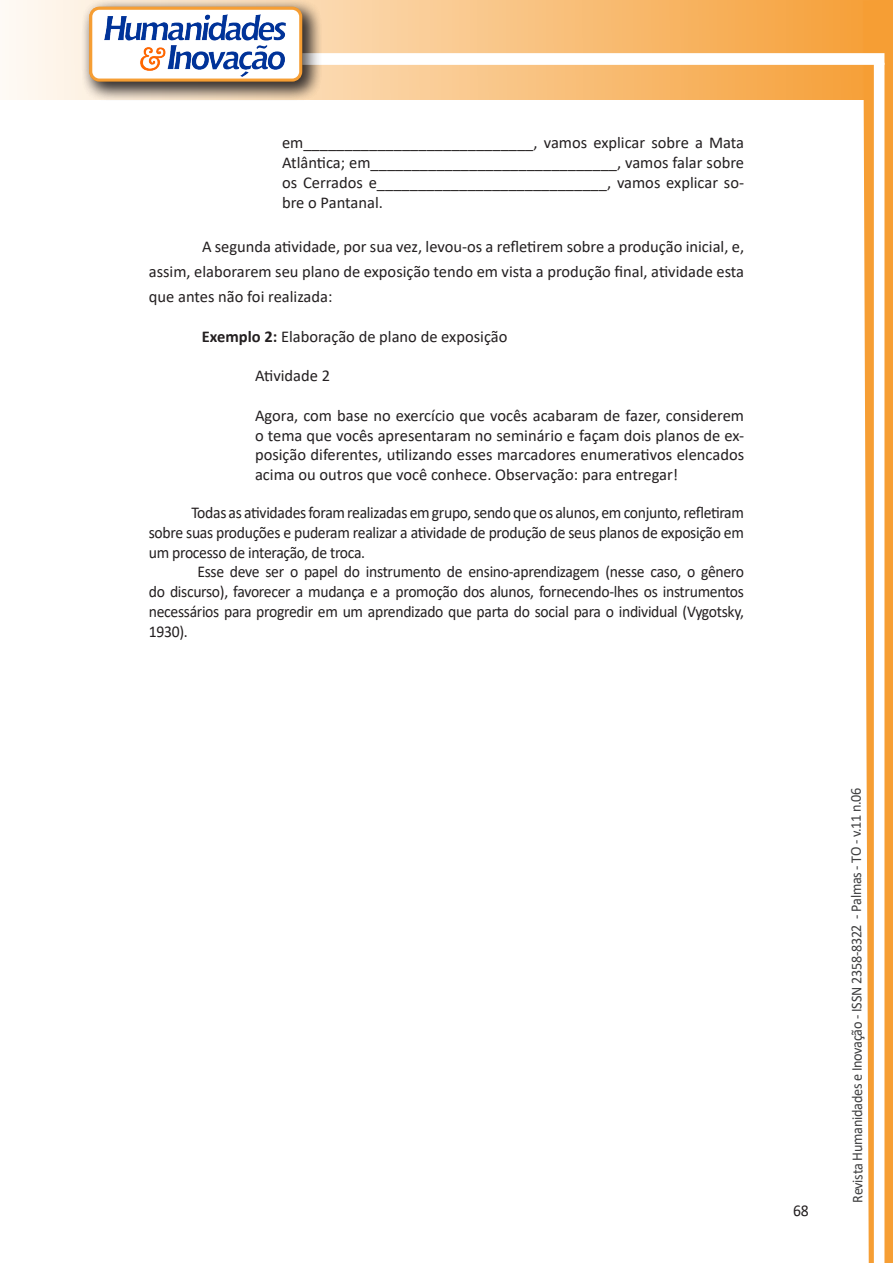
<style>
.page{position:relative;width:893px;height:1263px;background:#fff}
.page>*{position:absolute;margin:0;border:0;box-sizing:border-box;transform-origin:0 0}
.texto{font:16.5px/19.8px "Calibri";letter-spacing:-.005em;color:#231f20;text-align:justify}
.texto-2{font:16.5px/19.8px "Calibri";letter-spacing:-.005em;color:#231f20;text-align:justify;scale:.95 1}
.t1{font:15px "Calibri";letter-spacing:-.025em;color:#3e3e3f;scale:.95 1}
.s1{font-weight:700}
</style>
<div class="page">
<svg style="left:5px;top:0;width:858px;height:100px;background:#f9c484"></svg>
<div style="left:302px;top:53px;width:582px;height:12px;background:#fff;border:2px solid #fff"></div>
<svg style="left:863px;top:0;width:30px;height:1263px"></svg>
<div style="left:81px;top:0;width:241px;height:102px;background:#231f20;opacity:.75"></div>
<div style="left:91px;top:8px;width:210px;height:72px;background:#fff;border-radius:9px"></div>
<img style="left:104px;top:14px;width:181px;height:62px">
<div style="left:89px;top:7px;width:213px;height:75px;border:3px solid #f69e34;border-radius:9px"></div>
<p class="texto" style="left:282px;top:133px;width:464px">em____________________________, vamos explicar sobre a Mata Atlântica; em______________________________, vamos falar sobre os Cerrados e____________________________, vamos explicar so&shy;bre o Pantanal.</p>
<p class="texto" style="left:149px;top:234px;width:597px;line-height:24.8px;text-indent:53px">A segunda atividade, por sua vez, levou-os a refletirem sobre a produção inicial, e, assim, elaborarem seu plano de exposição tendo em vista a produção final, atividade esta que antes não foi realizada:</p>
<p class="texto" style="left:202px;top:326px;width:307px"><span class="s1">Exemplo 2:</span> Elaboração de plano de exposição</p>
<p class="texto" style="left:255px;top:365px;width:77px">Atividade 2</p>
<p class="texto" style="left:255px;top:405px;width:491px">Agora, com base no exercício que vocês acabaram de fazer, considerem o tema que vocês apresentaram no seminário e façam dois planos de ex&shy;posição diferentes, utilizando esses marcadores enumerativos elencados acima ou outros que você conhece. Observação: para entregar!</p>
<p class="texto-2" style="left:149px;top:502px;width:628px;text-indent:43px">Todas as atividades foram realizadas em grupo, sendo que os alunos, em conjunto, refletiram sobre suas produções e puderam realizar a atividade de produção de seus planos de exposição em um processo de interação, de troca.</p>
<p class="texto-2" style="left:149px;top:561px;width:628px;text-indent:49px">Esse deve ser o papel do instrumento de ensino-aprendizagem (nesse caso, o gênero do discurso), favorecer a mudança e a promoção dos alunos, fornecendo-lhes os instrumentos necessários para progredir em um aprendizado que parta do social para o individual (Vygotsky, 1930).</p>
<p class="texto-2" style="left:793px;top:1200px;width:18px">68</p>
<p class="t1" style="left:846px;top:1203px;width:439px;rotate:-90deg">Revista Humanidades e Inovação - ISSN 2358-8322 - Palmas - TO - v.11 n.06</p>
</div>
